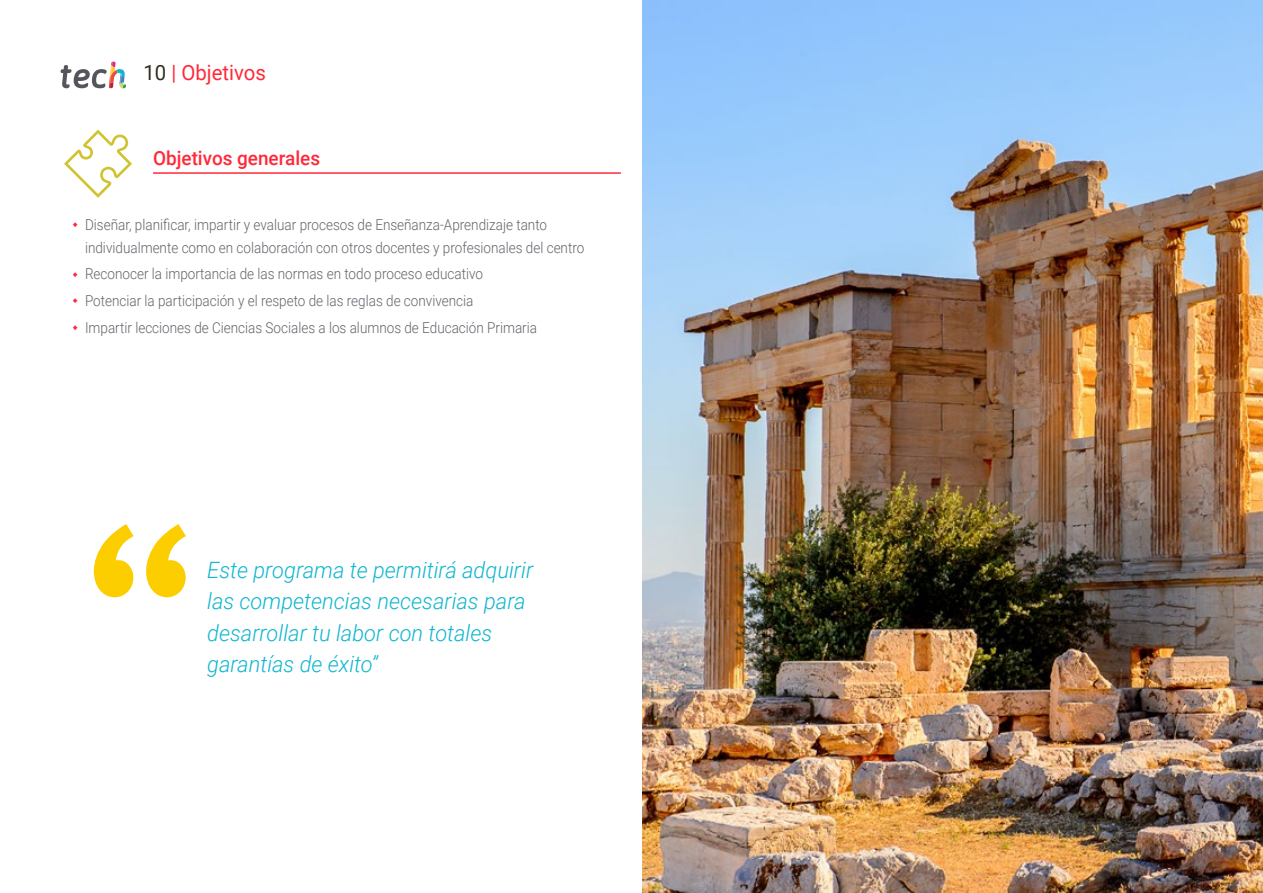
<style>
.page{position:relative;width:1263px;height:893px;background:#fff}
.page>*{position:absolute;margin:0;border:0;box-sizing:border-box;transform-origin:0 0}
.t1{font:italic 300 22.5px/31.5px "Roboto";color:#0fb6cf}
.t2{font:21px "Roboto";color:#ff293a}
.t3{font:500 19.5px "Roboto";color:#ff293a}
.t4{font:300 15px/26.7px "Roboto";color:#61646a;scale:.9 1}
.s1{color:#312e20}
</style>
<div class="page">
<img style="left:642px;top:0;width:621px;height:893px">
<hr style="left:153px;top:173px;width:468px;height:1px;background:#ff293a">
<svg style="left:64px;top:130px;width:68px;height:68px"></svg>
<svg style="left:61px;top:62px;width:65px;height:27px"></svg>
<svg style="left:94px;top:524px;width:92px;height:73px"></svg>
<h2 class="t2" style="left:144px;top:57px;width:124px"><span class="s1">10</span> | Objetivos</h2>
<h3 class="t3" style="left:153px;top:144px;width:169px">Objetivos generales</h3>
<p class="t4" style="left:85px;top:213px;width:556px;line-height:22.5px">Diseñar, planificar, impartir y evaluar procesos de Enseñanza-Aprendizaje tanto individualmente como en colaboración con otros docentes y profesionales del centro</p>
<p class="t4" style="left:85px;top:260px;width:504px">Reconocer la importancia de las normas en todo proceso educativo<br>Potenciar la participación y el respeto de las reglas de convivencia<br>Impartir lecciones de Ciencias Sociales a los alumnos de Educación Primaria</p>
<h1 class="t1" style="left:207px;top:553px;width:328px">Este programa te permitirá adquirir las competencias necesarias para desarrollar tu labor con totales garantías de éxito”</h1>
</div>
